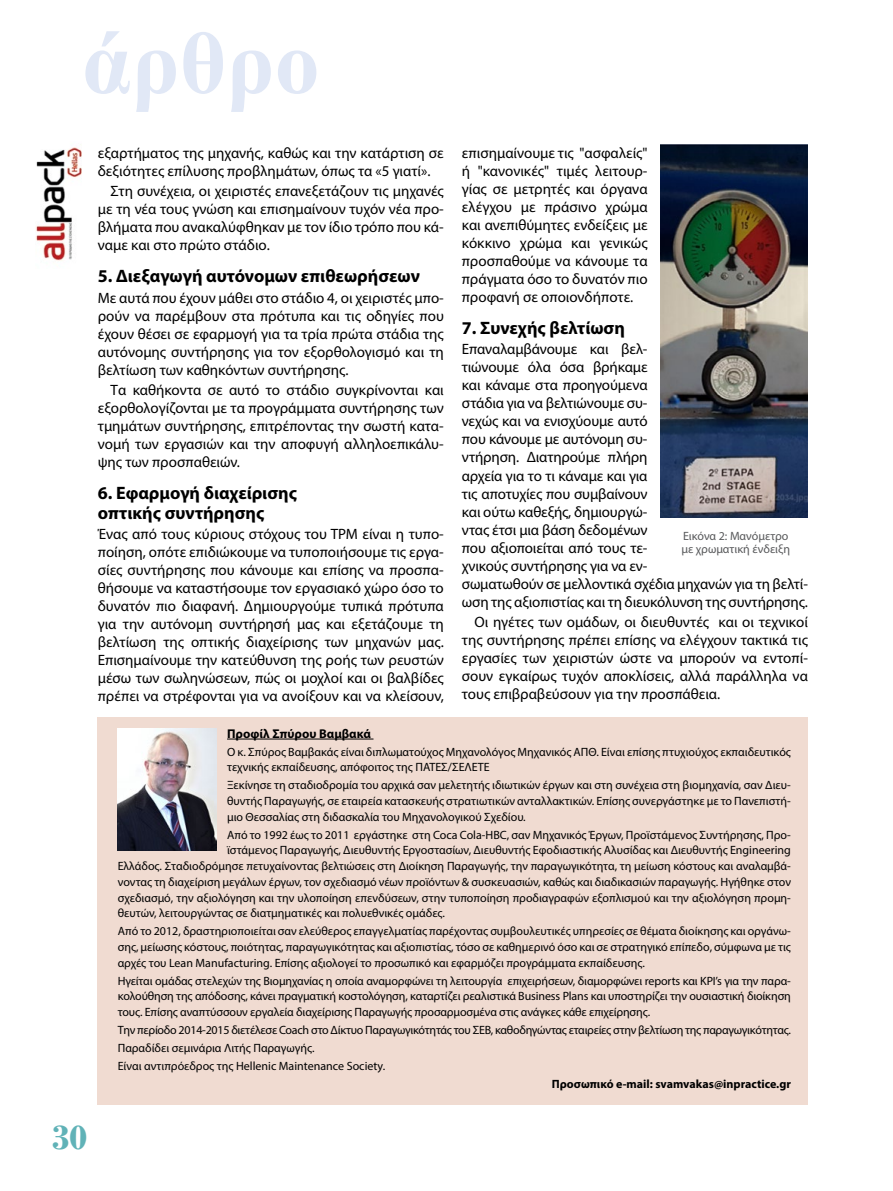
<style>
.page{position:relative;width:893px;height:1191px;background:#fff}
.page>*{position:absolute;margin:0;border:0;box-sizing:border-box;transform-origin:0 0}
.t1{font:700 89.85px "Times New Roman";color:#e1e8f6}
.t2{font:700 36px "Bodoni";color:#60b2b7}
.t3{font:700 18px/19.5px "Myriad Pro";color:#000}
.t4{font:15px/18px "Myriad Pro";letter-spacing:-.01em;color:#000;text-align:justify}
.t5{font:700 12.75px "Myriad Pro";color:#000}
.t6{font:12px/15.8px "Myriad Pro";color:#000;text-align:justify}
.t7{font:12px/17.9px "Myriad Pro";letter-spacing:-.02em;color:#000}
.t8{font:700 12px "Myriad Pro";color:#000}
.t9{font:12px/13.5px "Myriad Pro";color:#58595b}
</style>
<div class="page">
<img style="left:36px;top:147px;width:46px;height:114px">
<div style="left:98px;top:717px;width:710px;height:387px;background:#f0dbd1"></div>
<hr style="left:227px;top:738px;width:146px;height:1px;background:#000">
<img style="left:118px;top:729px;width:99px;height:121px">
<img style="left:660px;top:145px;width:148px;height:372px">
<h1 class="t1" style="left:82px;top:1px;width:239px">άρθρο</h1>
<p class="t4" style="left:98px;top:144px;width:348px">εξαρτήματος της μηχανής, καθώς και την κατάρτιση σε δεξιότητες επίλυσης προβλημάτων, όπως τα «5 γιατί».</p>
<p class="t4" style="left:98px;top:182px;width:348px;text-indent:13px">Στη συνέχεια, οι χειριστές επανεξετάζουν τις μηχανές με τη νέα τους γνώση και επισημαίνουν τυχόν νέα προ&shy;βλήματα που ανακαλύφθηκαν με τον ίδιο τρόπο που κά&shy;ναμε και στο πρώτο στάδιο.</p>
<p class="t3" style="left:98px;top:266px;width:324px">5. Διεξαγωγή αυτόνομων επιθεωρήσεων</p>
<p class="t4" style="left:98px;top:288px;width:348px">Με αυτά που έχουν μάθει στο στάδιο 4, οι χειριστές μπο&shy;ρούν να παρέμβουν στα πρότυπα και τις οδηγίες που έχουν θέσει σε εφαρμογή για τα τρία πρώτα στάδια της αυτόνομης συντήρησης για τον εξορθολογισμό και τη βελτίωση των καθηκόντων συντήρησης.</p>
<p class="t4" style="left:98px;top:380px;width:348px;text-indent:13px">Τα καθήκοντα σε αυτό το στάδιο συγκρίνονται και εξορθολογίζονται με τα προγράμματα συντήρησης των τμημάτων συντήρησης, επιτρέποντας την σωστή κατα&shy;νομή των εργασιών και την αποφυγή αλληλοεπικάλυ&shy;ψης των προσπαθειών.</p>
<p class="t3" style="left:98px;top:482px;width:201px">6. Εφαρμογή διαχείρισης οπτικής συντήρησης</p>
<p class="t4" style="left:98px;top:524px;width:348px">Ένας από τους κύριους στόχους του TPM είναι η τυπο&shy;ποίηση, οπότε επιδιώκουμε να τυποποιήσουμε τις εργα&shy;σίες συντήρησης που κάνουμε και επίσης να προσπα&shy;θήσουμε να καταστήσουμε τον εργασιακό χώρο όσο το δυνατόν πιο διαφανή. Δημιουργούμε τυπικά πρότυπα για την αυτόνομη συντήρησή μας και εξετάζουμε τη βελτίωση της οπτικής διαχείρισης των μηχανών μας.<br>Επισημαίνουμε την κατεύθυνση της ροής των ρευστών μέσω των σωληνώσεων, πώς οι μοχλοί και οι βαλβίδες πρέπει να στρέφονται για να ανοίξουν και να κλείσουν,</p>
<p class="t4" style="left:462px;top:144px;width:187px">επισημαίνουμε τις "ασφαλείς" ή "κανονικές" τιμές λειτουρ&shy;γίας σε μετρητές και όργανα ελέγχου με πράσινο χρώμα και ανεπιθύμητες ενδείξεις με κόκκινο χρώμα και γενικώς προσπαθούμε να κάνουμε τα πράγματα όσο το δυνατόν πιο προφανή σε οποιονδήποτε.</p>
<p class="t3" style="left:462px;top:318px;width:165px">7. Συνεχής βελτίωση</p>
<p class="t4" style="left:462px;top:340px;width:348px;text-align:left">Επαναλαμβάνουμε και βελ-<br>τιώνουμε όλα όσα βρήκαμε<br>και κάναμε στα προηγούμενα<br>στάδια για να βελτιώνουμε συ-<br>νεχώς και να ενισχύουμε αυτό<br>που κάνουμε με αυτόνομη συ-<br>ντήρηση. Διατηρούμε πλήρη<br>αρχεία για το τι κάναμε και για<br>τις αποτυχίες που συμβαίνουν<br>και ούτω καθεξής, δημιουργώ-<br>ντας έτσι μια βάση δεδομένων<br>που αξιοποιείται από τους τε-<br>χνικούς συντήρησης για να εν-<br>σωματωθούν σε μελλοντικά σχέδια μηχανών για τη βελτί&shy;ωση της αξιοπιστίας και τη διευκόλυνση της συντήρησης.</p>
<p class="t4" style="left:462px;top:612px;width:348px;text-indent:13px">Οι ηγέτες των ομάδων, οι διευθυντές και οι τεχνικοί της συντήρησης πρέπει επίσης να ελέγχουν τακτικά τις εργασίες των χειριστών ώστε να μπορούν να εντοπί&shy;σουν εγκαίρως τυχόν αποκλίσεις, αλλά παράλληλα να τους επιβραβεύσουν για την προσπάθεια.</p>
<p class="t9" style="left:681px;top:528px;width:110px">Εικόνα 2: Μανόμετρο με χρωματική ένδειξη</p>
<h2 class="t2" style="left:52px;top:1116px;width:37px">30</h2>
<p class="t5" style="left:227px;top:725px;width:145px">Προφίλ Σπύρου Βαμβακά</p>
<p class="t6" style="left:227px;top:743px;width:565px">Ο κ. Σπύρος Βαμβακάς είναι διπλωματούχος Μηχανολόγος Μηχανικός ΑΠΘ. Είναι επίσης πτυχιούχος εκπαιδευτικός τεχνικής εκπαίδευσης, απόφοιτος της ΠΑΤΕΣ/ΣΕΛΕΤΕ</p>
<p class="t6" style="left:227px;top:777px;width:565px">Ξεκίνησε τη σταδιοδρομία του αρχικά σαν μελετητής ιδιωτικών έργων και στη συνέχεια στη βιομηχανία, σαν Διευ&shy;θυντής Παραγωγής, σε εταιρεία κατασκευής στρατιωτικών ανταλλακτικών. Επίσης συνεργάστηκε με το Πανεπιστή&shy;μιο Θεσσαλίας στη διδασκαλία του Μηχανολογικού Σχεδίου.</p>
<p class="t6" style="left:227px;top:826px;width:565px">Από το 1992 έως το 2011 εργάστηκε στη Coca Cola-HBC, σαν Μηχανικός Έργων, Προϊστάμενος Συντήρησης, Προ-</p>
<p class="t6" style="left:227px;top:842px;width:565px">ϊστάμενος Παραγωγής, Διευθυντής Εργοστασίων, Διευθυντής Εφοδιαστικής Αλυσίδας και Διευθυντής Engineering</p>
<p class="t6" style="left:118px;top:858px;width:675px">Ελλάδος. Σταδιοδρόμησε πετυχαίνοντας βελτιώσεις στη Διοίκηση Παραγωγής, την παραγωγικότητα, τη μείωση κόστους και αναλαμβά-</p>
<p class="t6" style="left:118px;top:873px;width:675px">νοντας τη διαχείριση μεγάλων έργων, τον σχεδιασμό νέων προϊόντων &amp; συσκευασιών, καθώς και διαδικασιών παραγωγής. Ηγήθηκε στον</p>
<p class="t6" style="left:118px;top:889px;width:675px">σχεδιασμό, την αξιολόγηση και την υλοποίηση επενδύσεων, στην τυποποίηση προδιαγραφών εξοπλισμού και την αξιολόγηση προμη-</p>
<p class="t6" style="left:118px;top:905px;width:329px">θευτών, λειτουργώντας σε διατμηματικές και πολυεθνικές ομάδες.</p>
<p class="t6" style="left:118px;top:923px;width:675px">Από το 2012, δραστηριοποιείται σαν ελεύθερος επαγγελματίας παρέχοντας συμβουλευτικές υπηρεσίες σε θέματα διοίκησης και οργάνω&shy;σης, μείωσης κόστους, ποιότητας, παραγωγικότητας και αξιοπιστίας, τόσο σε καθημερινό όσο και σε στρατηγικό επίπεδο, σύμφωνα με τις αρχές του Lean Manufacturing. Επίσης αξιολογεί το προσωπικό και εφαρμόζει προγράμματα εκπαίδευσης.</p>
<p class="t6" style="left:118px;top:972px;width:675px">Ηγείται ομάδας στελεχών της Βιομηχανίας η οποία αναμορφώνει τη λειτουργία επιχειρήσεων, διαμορφώνει reports και KPI’s για την παρα&shy;κολούθηση της απόδοσης, κάνει πραγματική κοστολόγηση, καταρτίζει ρεαλιστικά Business Plans και υποστηρίζει την ουσιαστική διοίκηση τους. Επίσης αναπτύσσουν εργαλεία διαχείρισης Παραγωγής προσαρμοσμένα στις ανάγκες κάθε επιχείρησης.</p>
<p class="t7" style="left:118px;top:1021px;width:675px">Την περίοδο 2014-2015 διετέλεσε Coach στο Δίκτυο Παραγωγικότητάς του ΣΕΒ, καθοδηγώντας εταιρείες στην βελτίωση της παραγωγικότητας.<br>Παραδίδει σεμινάρια Λιτής Παραγωγής.<br>Είναι αντιπρόεδρος της Hellenic Maintenance Society.</p>
<p class="t8" style="left:552px;top:1075px;width:241px">Προσωπικό e-mail: svamvakas@inpractice.gr</p>
</div>
